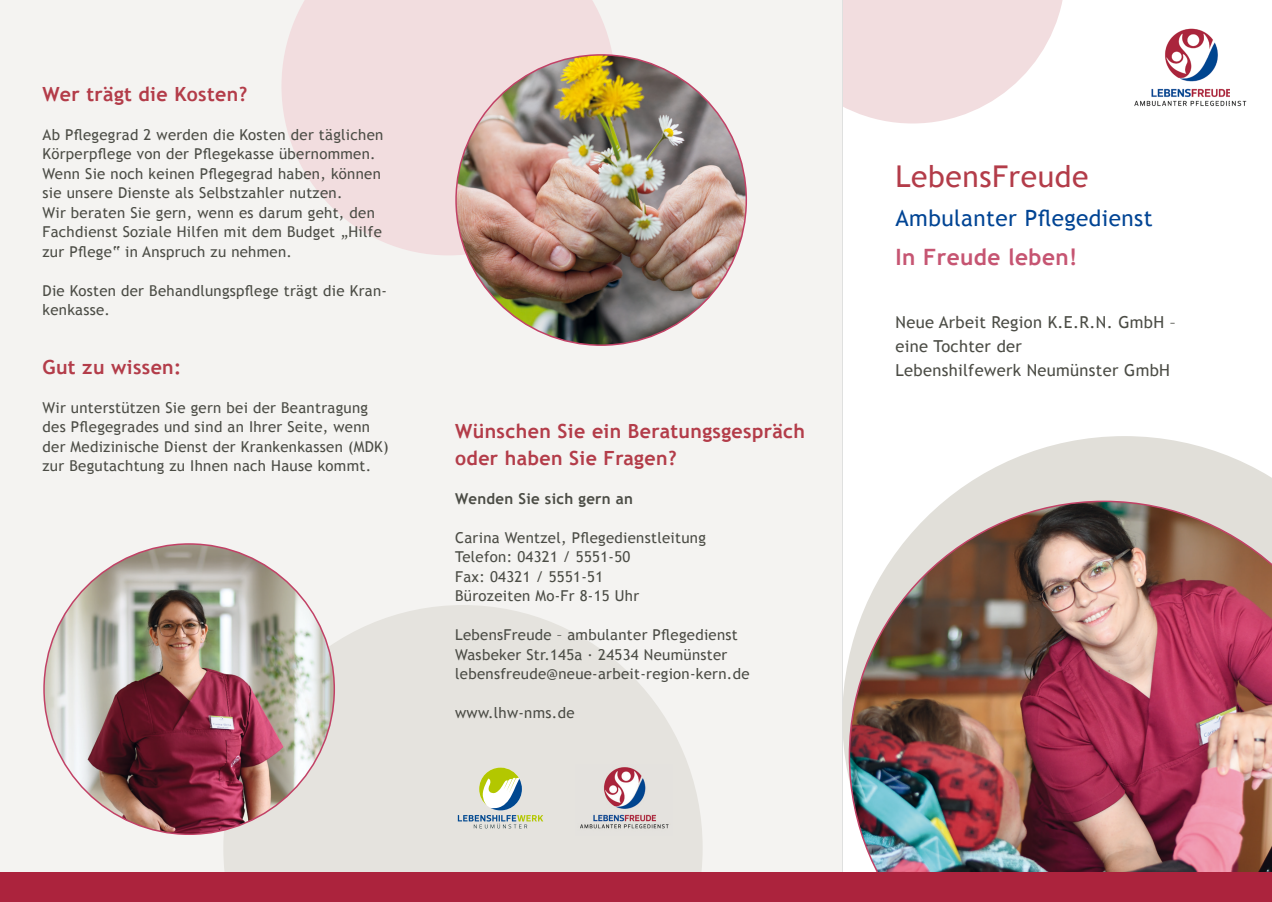
<style>
.page{position:relative;width:1272px;height:902px;background:#fff}
.page>*{position:absolute;margin:0;border:0;box-sizing:border-box;transform-origin:0 0}
.t1{font:30px "Trebuchet MS";letter-spacing:.02em;color:#b33c49}
.t2{font:22.5px "Trebuchet MS";letter-spacing:.02em;color:#004494}
.t3{font:700 22.5px "Trebuchet MS";letter-spacing:.02em;color:#c65572}
.t4{font:700 19.5px/27px "Trebuchet MS";letter-spacing:.02em;color:#b33c49}
.t5{font:16.5px/24px "Trebuchet MS";letter-spacing:.02em;color:#4b4c45}
.t6{font:15px/19.5px "Trebuchet MS";letter-spacing:.02em;color:#4b4c45}
.t7{font:700 15px "Trebuchet MS";letter-spacing:.02em;color:#4b4c45}
</style>
<div class="page">
<svg style="left:842px;top:0;width:221px;height:123px"></svg>
<div style="left:0;top:0;width:842px;height:901px;background:#f4f3f1"></div>
<svg style="left:842px;top:436px;width:429px;height:436px;fill:#e1dfd9"></svg>
<svg style="left:281px;top:0;width:334px;height:255px;fill:#f2dddf"></svg>
<svg style="left:223px;top:605px;width:479px;height:267px;fill:#e5e3de"></svg>
<img style="left:848px;top:500px;width:423px;height:372px">
<div style="left:0;top:872px;width:1271px;height:29px;background:#ac233d"></div>
<img style="left:456px;top:55px;width:290px;height:290px;border-radius:145px">
<img style="left:44px;top:544px;width:290px;height:290px;border-radius:145px">
<svg style="left:458px;top:767px;width:85px;height:61px"></svg>
<img style="left:1134px;top:28px;width:113px;height:79px">
<img style="left:576px;top:764px;width:96px;height:71px">
<h3 class="t4" style="left:43px;top:80px;width:206px">Wer trägt die Kosten?</h3>
<p class="t6" style="left:43px;top:125px;width:342px">Ab Pflegegrad 2 werden die Kosten der täglichen Körperpflege von der Pflegekasse übernommen.<br>Wenn Sie noch keinen Pflegegrad haben, können sie unsere Dienste als Selbstzahler nutzen.<br>Wir beraten Sie gern, wenn es darum geht, den Fachdienst Soziale Hilfen mit dem Budget „Hilfe zur Pflege“ in Anspruch zu nehmen.</p>
<p class="t6" style="left:43px;top:281px;width:346px">Die Kosten der Behandlungspflege trägt die Kran&shy;kenkasse.</p>
<h3 class="t4" style="left:43px;top:353px;width:140px">Gut zu wissen:</h3>
<p class="t6" style="left:43px;top:398px;width:348px">Wir unterstützen Sie gern bei der Beantragung des Pflegegrades und sind an Ihrer Seite, wenn der Medizinische Dienst der Krankenkassen (MDK) zur Begutachtung zu Ihnen nach Hause kommt.</p>
<h3 class="t4" style="left:455px;top:417px;width:351px">Wünschen Sie ein Beratungsgespräch oder haben Sie Fragen?</h3>
<p class="t7" style="left:455px;top:489px;width:179px">Wenden Sie sich gern an</p>
<p class="t6" style="left:455px;top:528px;width:252px">Carina Wentzel, Pflegedienstleitung<br>Telefon: 04321 / 5551-50<br>Fax: 04321 / 5551-51<br>Bürozeiten Mo-Fr 8-15 Uhr</p>
<p class="t6" style="left:455px;top:625px;width:296px">LebensFreude – ambulanter Pflegedienst<br>Wasbeker Str.145a ∙ 24534 Neumünster lebensfreude@neue-arbeit-region-kern.de</p>
<p class="t6" style="left:455px;top:703px;width:121px">www.lhw-nms.de</p>
<h1 class="t1" style="left:895px;top:159px;width:194px">LebensFreude</h1>
<h2 class="t2" style="left:895px;top:205px;width:259px">Ambulanter Pflegedienst</h2>
<h2 class="t3" style="left:895px;top:243px;width:183px">In Freude leben!</h2>
<p class="t5" style="left:895px;top:311px;width:282px">Neue Arbeit Region K.E.R.N. GmbH – eine Tochter der<br>Lebenshilfewerk Neumünster GmbH</p>
</div>
